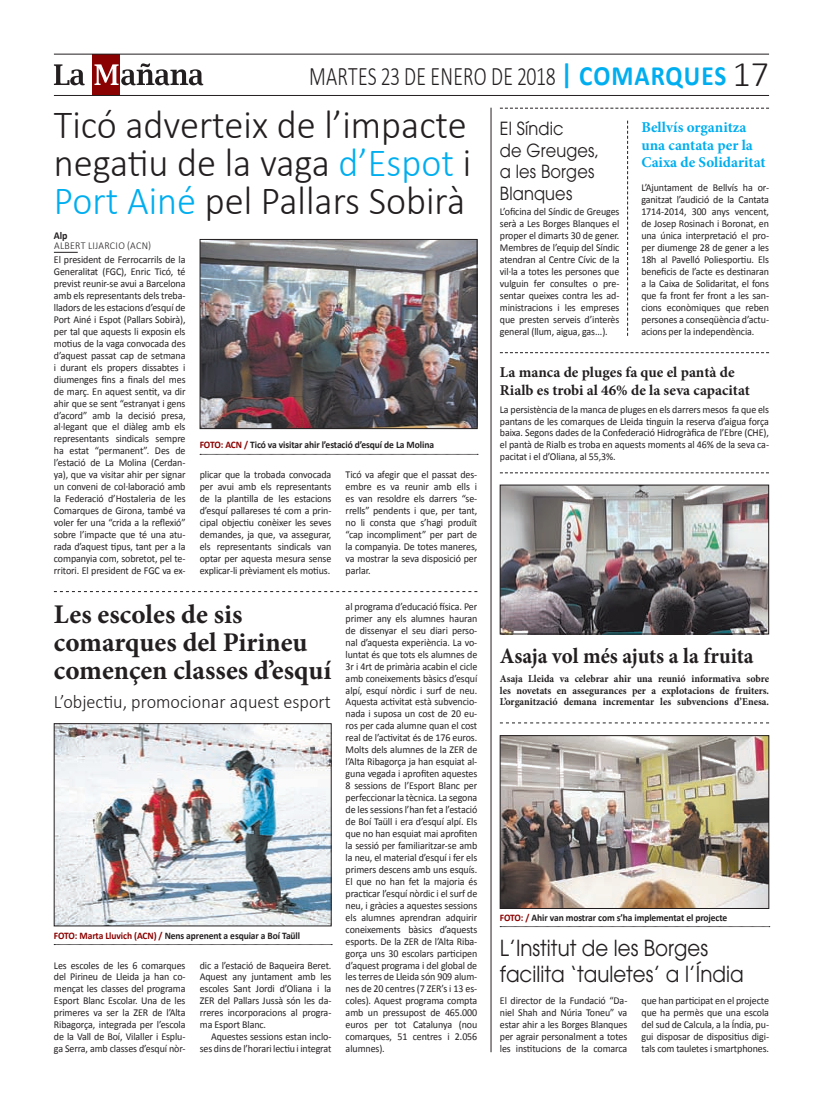
<style>
.page{position:relative;width:823px;height:1106px;background:#fff}
.page>*{position:absolute;margin:0;border:0;box-sizing:border-box;transform-origin:0 0}
.t1{font:300 40px/38px "Calibri";color:#231f20;text-align:justify;scale:.96 1}
.t2{font:700 27px/28px "Minion Pro";color:#231f20}
.t3{font:300 26.8px "Calibri";letter-spacing:.015em;color:#231f20;scale:.74 1}
.t4{font:22px/26.4px "Avant Garde";color:#231f20;scale:.9 1}
.t5{font:700 22px "Minion Pro";color:#231f20;scale:.95 1}
.t6{font:300 19px "Calibri";color:#231f20;scale:.96 1}
.t7{font:18px/21.6px "Avant Garde";letter-spacing:.01em;color:#231f20;scale:.9 1}
.t8{font:700 15px/17.9px "Minion Pro";color:#231f20}
.t9{font:700 15px/17.9px "Minion Pro";color:#00aeef}
.t10{font:10.5px/12px "Calibri";letter-spacing:-.01em;color:#231f20;text-align:justify;scale:.95 1}
.t11{font:700 10.5px/11.9px "Minion Pro";color:#231f20;text-align:justify;scale:.95 1}
.t12{font:300 10.5px/10px "Calibri";letter-spacing:.03em;color:#231f20;scale:.95 1}
.t13{font:700 10px "Calibri";letter-spacing:-.01em;color:#231f20;scale:.95 1}
.s1{font-weight:700;font-size:28px;color:#00aeef}
.s2{font-size:36px}
.s3{color:#00aeef}
.s4{font-weight:700}
.s5{color:#8b0202}
</style>
<div class="page">
<hr style="left:490px;top:108px;width:1px;height:944px;background:#231f20">
<svg style="left:54px;top:591px;width:423px;height:1px"></svg>
<svg style="left:54px;top:944px;width:278px;height:1px"></svg>
<img style="left:56px;top:725px;width:273px;height:199px">
<div style="left:54px;top:723px;width:277px;height:203px;border:1px solid #231f20"></div>
<svg style="left:499px;top:108px;width:269px;height:1px"></svg>
<svg style="left:499px;top:722px;width:269px;height:1px"></svg>
<svg style="left:500px;top:926px;width:269px;height:1px"></svg>
<img style="left:501px;top:737px;width:265px;height:169px">
<div style="left:499px;top:735px;width:269px;height:173px;border:1px solid #231f20"></div>
<div style="left:93px;top:54px;width:27px;height:41px;background:#8b0202"></div>
<svg style="left:94px;top:63px;width:109px;height:22px"></svg>
<svg style="left:54px;top:64px;width:31px;height:21px"></svg>
<hr style="left:54px;top:95px;width:714px;height:1px;background:#231f20">
<hr style="left:54px;top:54px;width:714px;height:1px;background:#231f20">
<svg style="left:54px;top:252px;width:24px;height:1px"></svg>
<svg style="left:200px;top:454px;width:278px;height:1px"></svg>
<img style="left:202px;top:241px;width:273px;height:186px">
<div style="left:200px;top:239px;width:277px;height:190px;border:1px solid #231f20"></div>
<img style="left:501px;top:487px;width:265px;height:145px">
<div style="left:499px;top:485px;width:269px;height:149px;border:1px solid #231f20"></div>
<svg style="left:499px;top:472px;width:269px;height:1px"></svg>
<svg style="left:499px;top:352px;width:269px;height:1px"></svg>
<p class="t3" style="left:309px;top:60px;width:622px">MARTES 23 DE ENERO DE 2018 <span class="s1">| COMARQUES</span> <span class="s2">17</span></p>
<p class="t1" style="left:54px;top:103px;width:436px">Ticó adverteix de l’impacte negatiu de la vaga <span class="s3">d’Espot</span> i <span class="s3">Port Ainé</span> pel Pallars Sobirà</p>
<p class="t12" style="left:54px;top:230px;width:104px"><span class="s4">Alp<br></span>ALBERT LIJARCIO (ACN)</p>
<p class="t10" style="left:54px;top:254px;width:140px">El president de Ferrocarrils de la Generalitat (FGC), Enric Ticó, té previst reunir-se avui a Barcelona amb els representants dels treba&shy;lladors de les estacions d’esquí de Port Ainé i Espot (Pallars Sobirà), per tal que aquests li exposin els motius de la vaga convocada des d’aquest passat cap de setmana i durant els propers dissabtes i diumenges fins a finals del mes de març. En aquest sentit, va dir ahir que se sent “estranyat i gens d’acord” amb la decisió presa, al·legant que el diàleg amb els representants sindicals sempre ha estat “permanent”. Des de l’estació de La Molina (Cerdan&shy;ya), que va visitar ahir per signar un conveni de col·laboració amb la Federació d’Hostaleria de les Comarques de Girona, també va voler fer una “crida a la reflexió” sobre l’impacte que té una atu&shy;rada d’aquest tipus, tant per a la companyia com, sobretot, pel te&shy;rritori. El president de FGC va ex-</p>
<p class="t13" style="left:200px;top:439px;width:248px"><span class="s5">FOTO: ACN /</span> Ticó va visitar ahir l’estació d’esquí de La Molina</p>
<p class="t10" style="left:200px;top:469px;width:140px">plicar que la trobada convocada per avui amb els representants de la plantilla de les estacions d’esquí pallareses té com a prin&shy;cipal objectiu conèixer les seves demandes, ja que, va assegurar, els representants sindicals van optar per aquesta mesura sense explicar-li prèviament els motius.</p>
<p class="t10" style="left:345px;top:469px;width:140px">Ticó va afegir que el passat des&shy;embre es va reunir amb ells i es van resoldre els darrers “se&shy;rrells” pendents i que, per tant, no li consta que s’hagi produït “cap incompliment” per part de la companyia. De totes maneres, va mostrar la seva disposició per parlar.</p>
<p class="t2" style="left:54px;top:599px;width:279px">Les escoles de sis comarques del Pirineu començen classes d’esquí</p>
<p class="t6" style="left:54px;top:689px;width:290px">L’objectiu, promocionar aquest esport</p>
<p class="t13" style="left:54px;top:929px;width:260px"><span class="s5">FOTO: Marta Lluvich (ACN) /</span> Nens aprenent a esquiar a Boí Taüll</p>
<p class="t10" style="left:54px;top:959px;width:140px">Les escoles de les 6 comarques del Pirineu de Lleida ja han co&shy;mençat les classes del programa Esport Blanc Escolar. Una de les primeres va ser la ZER de l’Alta Ribagorça, integrada per l’escola de la Vall de Boí, Vilaller i Esplu&shy;ga Serra, amb classes d’esquí nòr-</p>
<p class="t10" style="left:200px;top:959px;width:140px">dic a l’estació de Baqueira Beret.</p>
<p class="t10" style="left:200px;top:971px;width:140px">Aquest any juntament amb les</p>
<p class="t10" style="left:200px;top:983px;width:140px">escoles Sant Jordi d’Oliana i la</p>
<p class="t10" style="left:200px;top:994px;width:140px">ZER del Pallars Jussà són les da-</p>
<p class="t10" style="left:200px;top:1006px;width:140px">rreres incorporacions al progra-</p>
<p class="t10" style="left:200px;top:1018px;width:71px">ma Esport Blanc.</p>
<p class="t10" style="left:211px;top:1030px;width:128px">Aquestes sessions estan inclo-</p>
<p class="t10" style="left:200px;top:1042px;width:140px">ses dins de l’horari lectiu i integrat</p>
<p class="t10" style="left:345px;top:600px;width:140px">al programa d’educació física. Per primer any els alumnes hauran de dissenyar el seu diari perso&shy;nal d’aquesta experiència. La vo&shy;luntat és que tots els alumnes de 3r i 4rt de primària acabin el cicle amb coneixements bàsics d’esquí alpí, esquí nòrdic i surf de neu.<br>Aquesta activitat està subvencio&shy;nada i suposa un cost de 20 eu&shy;ros per cada alumne quan el cost real de l’activitat és de 176 euros.<br>Molts dels alumnes de la ZER de l’Alta Ribagorça ja han esquiat al&shy;guna vegada i aprofiten aquestes 8 sessions de l’Esport Blanc per perfeccionar la tècnica. La segona de les sessions l’han fet a l’estació de Boí Taüll i era d’esquí alpí. Els que no han esquiat mai aprofiten la sessió per familiaritzar-se amb la neu, el material d’esquí i fer els primers descens amb uns esquís.<br>El que no han fet la majoria és practicar l’esquí nòrdic i el surf de neu, i gràcies a aquestes sessions els alumnes aprendran adquirir coneixements bàsics d’aquests esports. De la ZER de l’Alta Riba&shy;gorça uns 30 escolars participen d’aquest programa i del global de les terres de Lleida són 909 alum&shy;nes de 20 centres (7 ZER’s i 13 es&shy;coles). Aquest programa compta amb un pressupost de 465.000 euros per tot Catalunya (nou comarques, 51 centres i 2.056 alumnes).</p>
<p class="t7" style="left:499px;top:118px;width:112px">El Síndic<br>de Greuges, a les Borges<br>Blanques</p>
<p class="t10" style="left:499px;top:206px;width:127px">L’oficina del Síndic de Greuges serà a Les Borges Blanques el proper el dimarts 30 de gener.<br>Membres de l’equip del Síndic atendran al Centre Cívic de la vil·la a totes les persones que vulguin fer consultes o pre&shy;sentar queixes contra les ad&shy;ministracions i les empreses que presten serveis d’interès general (llum, aigua, gas...).</p>
<p class="t9" style="left:641px;top:118px;width:126px">Bellvís organitza una cantata per la<br>Caixa de Solidaritat</p>
<p class="t10" style="left:641px;top:182px;width:136px">L’Ajuntament de Bellvís ha or&shy;ganitzat l’audició de la Cantata 1714-2014, 300 anys vencent, de Josep Rosinach i Boronat, en una única interpretació el pro&shy;per diumenge 28 de gener a les 18h al Pavelló Poliesportiu. Els beneficis de l’acte es destinaran a la Caixa de Solidaritat, el fons que fa front fer front a les san&shy;cions econòmiques que reben persones a conseqüència d’actu&shy;acions per la independència.</p>
<p class="t8" style="left:499px;top:363px;width:251px">La manca de pluges fa que el pantà de<br>Rialb es trobi al 46% de la seva capacitat</p>
<p class="t10" style="left:499px;top:403px;width:285px">La persistència de la manca de pluges en els darrers mesos fa que els pantans de les comarques de Lleida tinguin la reserva d’aigua força baixa. Segons dades de la Confederació Hidrogràfica de l’Ebre (CHE), el pantà de Rialb es troba en aquests moments al 46% de la seva ca&shy;pacitat i el d’Oliana, al 55,3%.</p>
<p class="t5" style="left:499px;top:640px;width:268px">Asaja vol més ajuts a la fruita</p>
<p class="t11" style="left:499px;top:672px;width:285px">Asaja Lleida va celebrar ahir una reunió informativa sobre les novetats en assegurances per a explotacions de fruiters.<br>L’organització demana incrementar les subvencions d’Enesa.</p>
<p class="t13" style="left:499px;top:911px;width:241px"><span class="s5">FOTO: /</span> Ahir van mostrar com s’ha implementat el projecte</p>
<p class="t4" style="left:499px;top:934px;width:272px">L’Institut de les Borges facilita ‘tauletes’ a l’Índia</p>
<p class="t10" style="left:499px;top:995px;width:136px">El director de la Fundació “Da&shy;niel Shah and Núria Toneu” va estar ahir a les Borges Blanques per agrair personalment a totes les institucions de la comarca</p>
<p class="t10" style="left:641px;top:994px;width:136px">que han participat en el projecte que ha permès que una escola del sud de Calcula, a la Índia, pu&shy;gui disposar de dispositius digi&shy;tals com tauletes i smartphones.</p>
</div>
